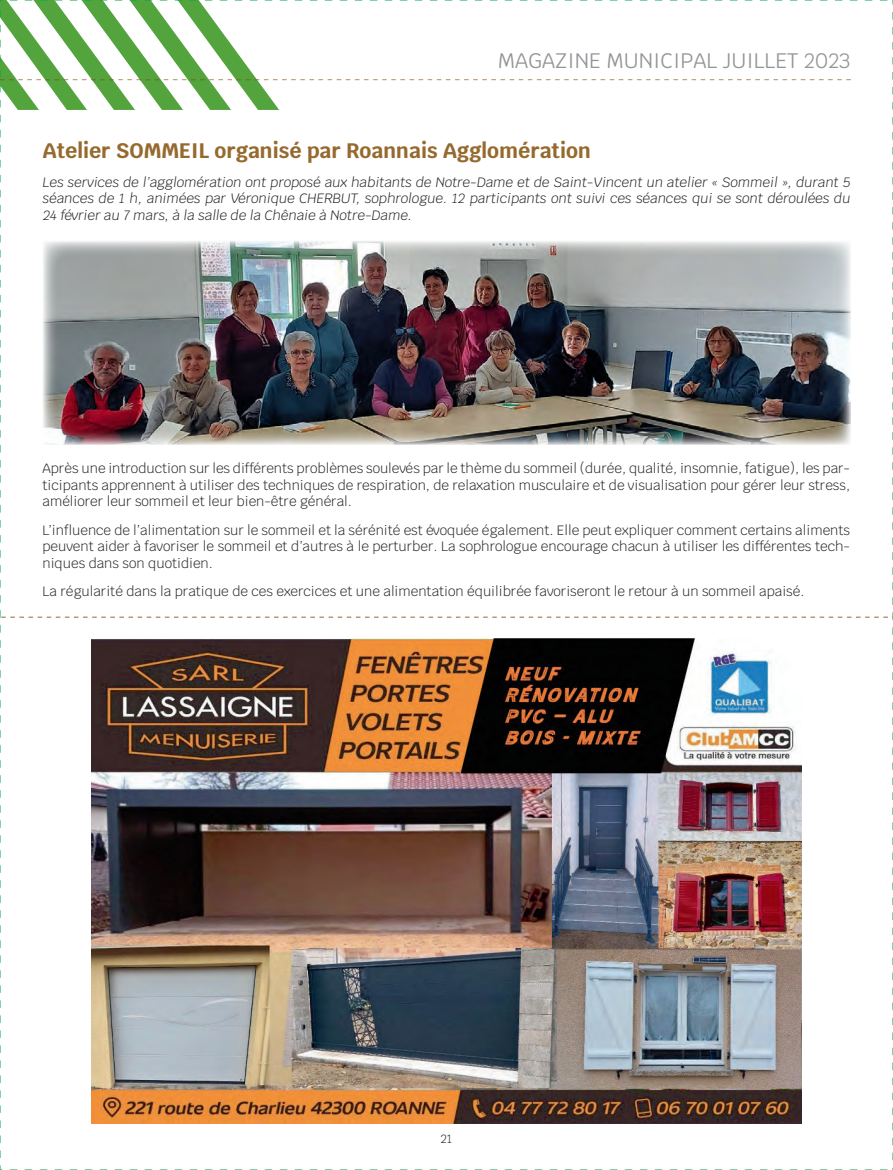
<style>
.page{position:relative;width:893px;height:1170px;background:#fff}
.page>*{position:absolute;margin:0;border:0;box-sizing:border-box;transform-origin:0 0}
.t1{font:700 21px "Krub";color:#966a2f}
.t2{font:21px "Krub";color:#939598}
.t3{font:300 13.5px/16.5px "Krub";color:#231f20;text-align:justify}
.t4{font:italic 300 13.5px/16.5px "Krub";color:#231f20;text-align:justify}
.t5{font:300 12px "Krub";color:#231f20}
</style>
<div class="page">
<img style="left:0;top:0;width:893px;height:1170px">
<h1 class="t2" style="left:498px;top:43px;width:354px">MAGAZINE MUNICIPAL JUILLET 2023</h1>
<h1 class="t1" style="left:43px;top:139px;width:549px">Atelier SOMMEIL organisé par Roannais Agglomération</h1>
<p class="t4" style="left:43px;top:174px;width:809px">Les services de l’agglomération ont proposé aux habitants de Notre-Dame et de Saint-Vincent un atelier « Sommeil », durant 5 séances de 1 h, animées par Véronique CHERBUT, sophrologue. 12 participants ont suivi ces séances qui se sont déroulées du 24 février au 7 mars, à la salle de la Chênaie à Notre-Dame.</p>
<p class="t3" style="left:43px;top:460px;width:809px">Après une introduction sur les différents problèmes soulevés par le thème du sommeil (durée, qualité, insomnie, fatigue), les par&shy;ticipants apprennent à utiliser des techniques de respiration, de relaxation musculaire et de visualisation pour gérer leur stress, améliorer leur sommeil et leur bien-être général.</p>
<p class="t3" style="left:43px;top:521px;width:809px">L’influence de l’alimentation sur le sommeil et la sérénité est évoquée également. Elle peut expliquer comment certains aliments peuvent aider à favoriser le sommeil et d’autres à le perturber. La sophrologue encourage chacun à utiliser les différentes tech&shy;niques dans son quotidien.</p>
<p class="t3" style="left:43px;top:583px;width:763px">La régularité dans la pratique de ces exercices et une alimentation équilibrée favoriseront le retour à un sommeil apaisé.</p>
<p class="t5" style="left:440px;top:1128px;width:13px">21</p>
</div>
